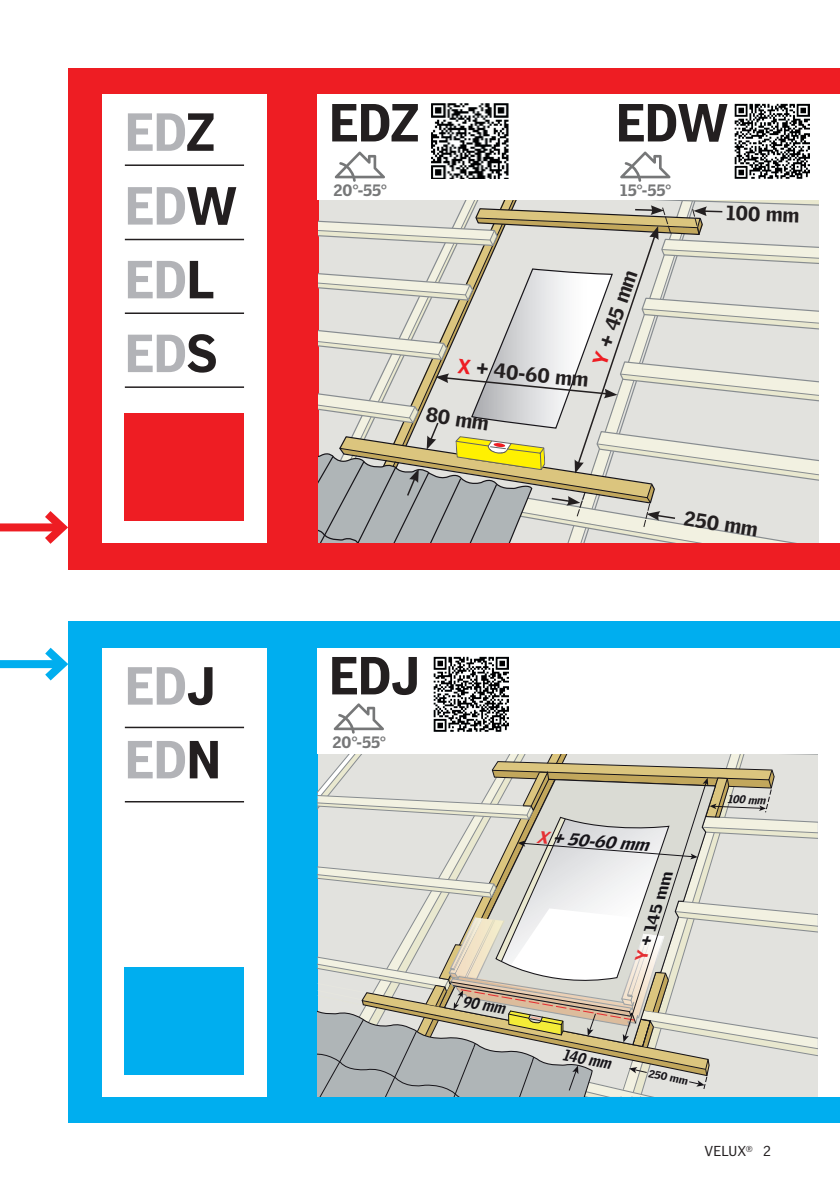
<style>
.page{position:relative;width:840px;height:1191px;background:#fff}
.page>*{position:absolute;margin:0;border:0;box-sizing:border-box;transform-origin:0 0}
.t1{font:900 52px/73.8px "Velux Gothic";letter-spacing:-.01em;color:#b2b3b7}
.t2{font:900 52px "Velux Gothic";letter-spacing:-.01em;color:#231f20}
.t3{font:900 20px "Velux Gothic";color:#231f20}
.t4{font:italic 900 17px "Velux Gothic";color:#161419}
.t5{font:900 16px "Velux Gothic";letter-spacing:-.01em;color:#767778}
.t6{font:italic 900 15.8px "Velux Gothic";color:#161419;scale:.87 1}
.t7{font:italic 900 15.6px "Velux Gothic";color:#161419;scale:1.13 1}
.t8{font:italic 900 15.6px "Velux Gothic";color:#161419;scale:.87 1}
.t9{font:14px "Velux Gothic";letter-spacing:.005em;color:#231f20}
.t10{font:italic 900 11px "Velux Gothic";color:#161419;scale:.94 1}
.t11{font:900 10.6px "Velux Gothic";color:#161419}
.s1{color:#231f20}
.s2{color:#ee1d23}
.s3{color:#e53033}
</style>
<div class="page">
<div style="left:68px;top:68px;width:771px;height:501px;background:#ee1d23"></div>
<div style="left:68px;top:622px;width:771px;height:501px;background:#00aeef"></div>
<div style="left:801px;top:94px;width:38px;height:449px;background:#fff"></div>
<svg style="left:319px;top:200px;width:499px;height:343px;background:#d4d3c9"></svg>
<div style="left:804px;top:648px;width:35px;height:448px;background:#fff"></div>
<div style="left:317px;top:94px;width:505px;height:106px;background:#fff"></div>
<div style="left:317px;top:648px;width:505px;height:105px;background:#fff"></div>
<div style="left:102px;top:94px;width:164px;height:449px;background:#fff"></div>
<div style="left:102px;top:648px;width:164px;height:448px;background:#fff"></div>
<div style="left:125px;top:413px;width:119px;height:108px;background:#ee1d23"></div>
<div style="left:125px;top:967px;width:119px;height:107px;background:#00aeef"></div>
<hr style="left:125px;top:164px;width:119px;height:2px;background:#231f20">
<hr style="left:125px;top:726px;width:119px;height:2px;background:#231f20">
<hr style="left:125px;top:239px;width:119px;height:1px;background:#231f20">
<hr style="left:125px;top:801px;width:119px;height:1px;background:#231f20">
<hr style="left:125px;top:312px;width:119px;height:2px;background:#231f20">
<hr style="left:125px;top:386px;width:119px;height:2px;background:#231f20">
<svg style="left:334px;top:152px;width:51px;height:30px"></svg>
<svg style="left:317px;top:656px;width:499px;height:440px"></svg>
<svg style="left:620px;top:152px;width:50px;height:30px"></svg>
<img style="left:431px;top:103px;width:78px;height:76px">
<img style="left:433px;top:656px;width:75px;height:76px">
<img style="left:734px;top:103px;width:75px;height:76px">
<div style="left:0;top:523px;width:62px;height:8px;background:#ee1d23"></div>
<svg style="left:36px;top:511px;width:32px;height:33px"></svg>
<div style="left:0;top:660px;width:62px;height:8px;background:#00aeef"></div>
<svg style="left:37px;top:647px;width:31px;height:34px"></svg>
<h1 class="t1" style="left:125px;top:95px;width:115px">ED<span class="s1">Z<br></span>ED<span class="s1">W<br></span>ED<span class="s1">L<br></span>ED<span class="s1">S</span></h1>
<h1 class="t1" style="left:125px;top:649px;width:97px">ED<span class="s1">J<br></span>ED<span class="s1">N</span></h1>
<h1 class="t2" style="left:329px;top:90px;width:92px">EDZ</h1>
<p class="t5" style="left:333px;top:180px;width:55px">20°-55°</p>
<h1 class="t2" style="left:615px;top:90px;width:115px">EDW</h1>
<p class="t5" style="left:620px;top:180px;width:53px">15°-55°</p>
<p class="t3" style="left:726px;top:200px;width:74px;rotate:2deg">100 mm</p>
<p class="t3" style="left:586px;top:360px;width:100px;rotate:-71deg"><span class="s2">Y</span> + 45 mm</p>
<p class="t3" style="left:459px;top:354px;width:133px;rotate:6deg"><span class="s2">X</span> + 40-60 mm</p>
<p class="t3" style="left:428px;top:401px;width:65px;rotate:9deg">80 mm</p>
<p class="t3" style="left:686px;top:505px;width:76px;rotate:9deg">250 mm</p>
<h1 class="t2" style="left:329px;top:642px;width:92px">EDJ</h1>
<p class="t5" style="left:332px;top:732px;width:55px">20°-55°</p>
<p class="t6" style="left:464px;top:991px;width:51px;rotate:10deg">90 mm</p>
<p class="t4" style="left:537px;top:826px;width:113px;rotate:4deg"><span class="s3">X</span> + 50-60 mm</p>
<p class="t7" style="left:631px;top:956px;width:84px;rotate:-73deg"><span class="s3">Y</span> + 145 mm</p>
<p class="t10" style="left:727px;top:791px;width:42px;rotate:3deg">100 mm</p>
<p class="t8" style="left:564px;top:1045px;width:57px;rotate:10deg">140 mm</p>
<p class="t11" style="left:650px;top:1066px;width:41px;rotate:13deg">250 mm</p>
<p class="t9" style="left:704px;top:1143px;width:68px">VELUX<sup>®</sup> 2</p>
</div>
